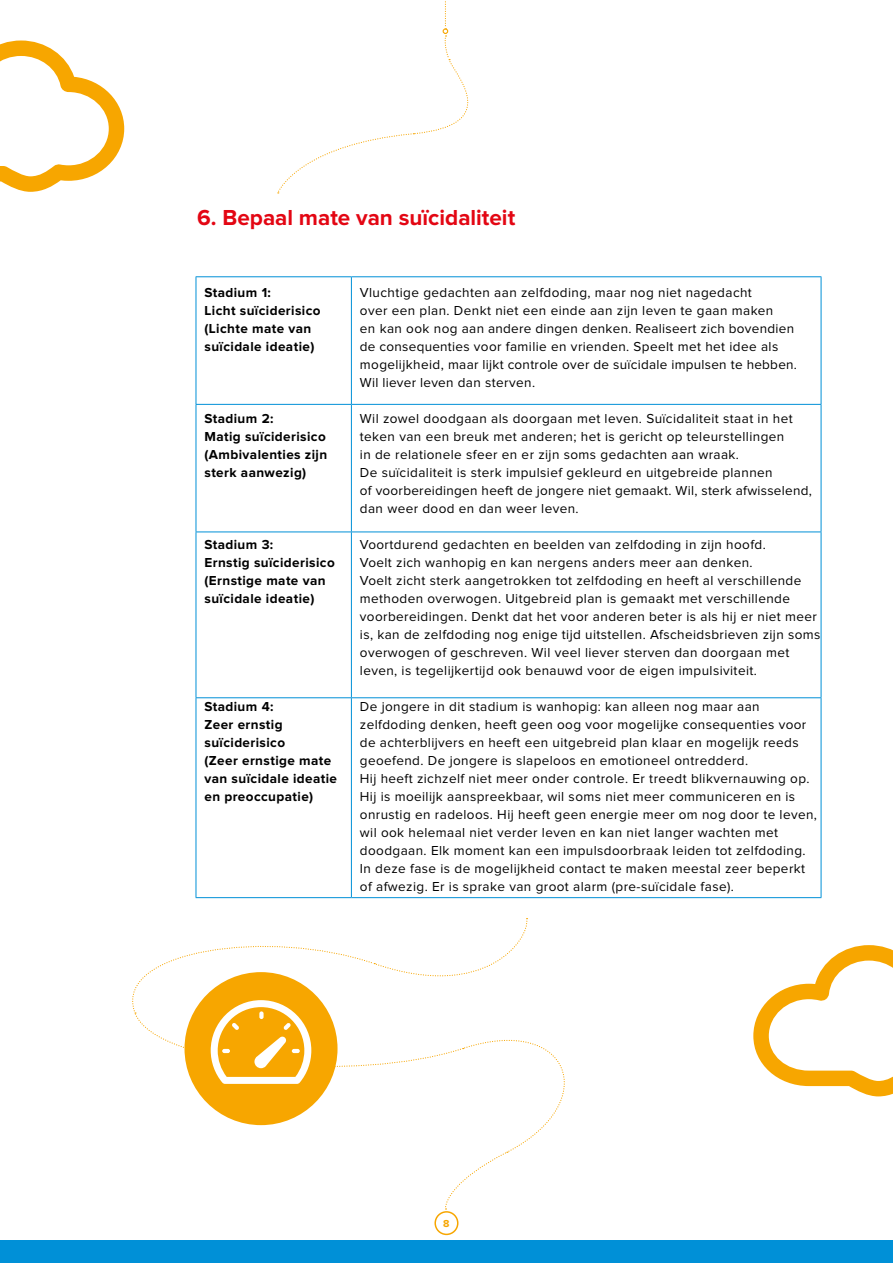
<style>
.page{position:relative;width:893px;height:1263px;background:#fff}
.page>*{position:absolute;margin:0;border:0;box-sizing:border-box;transform-origin:0 0}
.t1{font:700 22.5px "Proxima Nova";color:#e30613}
.t2{font:13.5px/18px "Proxima Nova";letter-spacing:.03em;color:#000}
.t3{font:700 13.5px/18px "Proxima Nova";letter-spacing:.03em;color:#000}
.t4{font:700 10.5px "Proxima Nova";color:#f7a600}
</style>
<div class="page">
<hr style="left:351px;top:277px;width:1px;height:127px;background:#0090d7">
<hr style="left:196px;top:404px;width:155px;height:1px;background:#0090d7">
<hr style="left:351px;top:404px;width:470px;height:1px;background:#0090d7">
<hr style="left:351px;top:405px;width:1px;height:126px;background:#0090d7">
<hr style="left:196px;top:531px;width:155px;height:1px;background:#0090d7">
<hr style="left:351px;top:531px;width:470px;height:1px;background:#0090d7">
<hr style="left:351px;top:532px;width:1px;height:165px;background:#0090d7">
<hr style="left:196px;top:697px;width:155px;height:1px;background:#0090d7">
<hr style="left:351px;top:697px;width:470px;height:1px;background:#0090d7">
<hr style="left:351px;top:698px;width:1px;height:199px;background:#0090d7">
<hr style="left:196px;top:276px;width:155px;height:1px;background:#0090d7">
<hr style="left:196px;top:277px;width:1px;height:127px;background:#0090d7">
<hr style="left:351px;top:276px;width:470px;height:1px;background:#0090d7">
<hr style="left:821px;top:277px;width:1px;height:127px;background:#0090d7">
<hr style="left:196px;top:405px;width:1px;height:126px;background:#0090d7">
<hr style="left:821px;top:405px;width:1px;height:126px;background:#0090d7">
<hr style="left:196px;top:532px;width:1px;height:165px;background:#0090d7">
<hr style="left:821px;top:532px;width:1px;height:165px;background:#0090d7">
<hr style="left:196px;top:698px;width:1px;height:199px;background:#0090d7">
<hr style="left:821px;top:698px;width:1px;height:199px;background:#0090d7">
<hr style="left:196px;top:897px;width:155px;height:1px;background:#0090d7">
<hr style="left:351px;top:897px;width:470px;height:1px;background:#0090d7">
<svg style="left:753px;top:945px;width:140px;height:151px"></svg>
<svg style="left:0;top:41px;width:124px;height:151px"></svg>
<div style="left:434px;top:1211px;width:24px;height:24px;border:2px solid #f7a600;border-radius:50%"></div>
<svg style="left:132px;top:918px;width:433px;height:291px"></svg>
<svg style="left:277px;top:1px;width:192px;height:192px"></svg>
<div style="left:0;top:1240px;width:893px;height:23px;background:#0090d7"></div>
<h1 class="t1" style="left:197px;top:207px;width:319px">6. Bepaal mate van suïcidaliteit</h1>
<p class="t3" style="left:204px;top:284px;width:118px">Stadium 1:<br>Licht suïciderisico (Lichte mate van suïcidale ideatie)</p>
<p class="t2" style="left:360px;top:284px;width:439px">Vluchtige gedachten aan zelfdoding, maar nog niet nagedacht<br>over een plan. Denkt niet een einde aan zijn leven te gaan maken<br>en kan ook nog aan andere dingen denken. Realiseert zich bovendien de consequenties voor familie en vrienden. Speelt met het idee als mogelijkheid, maar lijkt controle over de suïcidale impulsen te hebben.<br>Wil liever leven dan sterven.</p>
<p class="t3" style="left:204px;top:410px;width:124px">Stadium 2:<br>Matig suïciderisico (Ambivalenties zijn sterk aanwezig)</p>
<p class="t2" style="left:360px;top:410px;width:453px">Wil zowel doodgaan als doorgaan met leven. Suïcidaliteit staat in het teken van een breuk met anderen; het is gericht op teleurstellingen<br>in de relationele sfeer en er zijn soms gedachten aan wraak.<br>De suïcidaliteit is sterk impulsief gekleurd en uitgebreide plannen<br>of voorbereidingen heeft de jongere niet gemaakt. Wil, sterk afwisselend, dan weer dood en dan weer leven.</p>
<p class="t3" style="left:204px;top:536px;width:132px">Stadium 3:<br>Ernstig suïciderisico (Ernstige mate van suïcidale ideatie)</p>
<p class="t2" style="left:360px;top:536px;width:462px">Voortdurend gedachten en beelden van zelfdoding in zijn hoofd.<br>Voelt zich wanhopig en kan nergens anders meer aan denken.<br>Voelt zicht sterk aangetrokken tot zelfdoding en heeft al verschillende methoden overwogen. Uitgebreid plan is gemaakt met verschillende voorbereidingen. Denkt dat het voor anderen beter is als hij er niet meer is, kan de zelfdoding nog enige tijd uitstellen. Afscheidsbrieven zijn soms overwogen of geschreven. Wil veel liever sterven dan doorgaan met leven, is tegelijkertijd ook benauwd voor de eigen impulsiviteit.</p>
<p class="t3" style="left:204px;top:698px;width:134px">Stadium 4:<br>Zeer ernstig suïciderisico<br>(Zeer ernstige mate van suïcidale ideatie en preoccupatie)</p>
<p class="t2" style="left:360px;top:698px;width:459px">De jongere in dit stadium is wanhopig: kan alleen nog maar aan zelfdoding denken, heeft geen oog voor mogelijke consequenties voor de achterblijvers en heeft een uitgebreid plan klaar en mogelijk reeds geoefend. De jongere is slapeloos en emotioneel ontredderd.<br>Hij heeft zichzelf niet meer onder controle. Er treedt blikvernauwing op.<br>Hij is moeilijk aanspreekbaar, wil soms niet meer communiceren en is onrustig en radeloos. Hij heeft geen energie meer om nog door te leven, wil ook helemaal niet verder leven en kan niet langer wachten met doodgaan. Elk moment kan een impulsdoorbraak leiden tot zelfdoding.<br>In deze fase is de mogelijkheid contact te maken meestal zeer beperkt of afwezig. Er is sprake van groot alarm (pre-suïcidale fase).</p>
<p class="t4" style="left:443px;top:1219px;width:8px">8</p>
</div>
